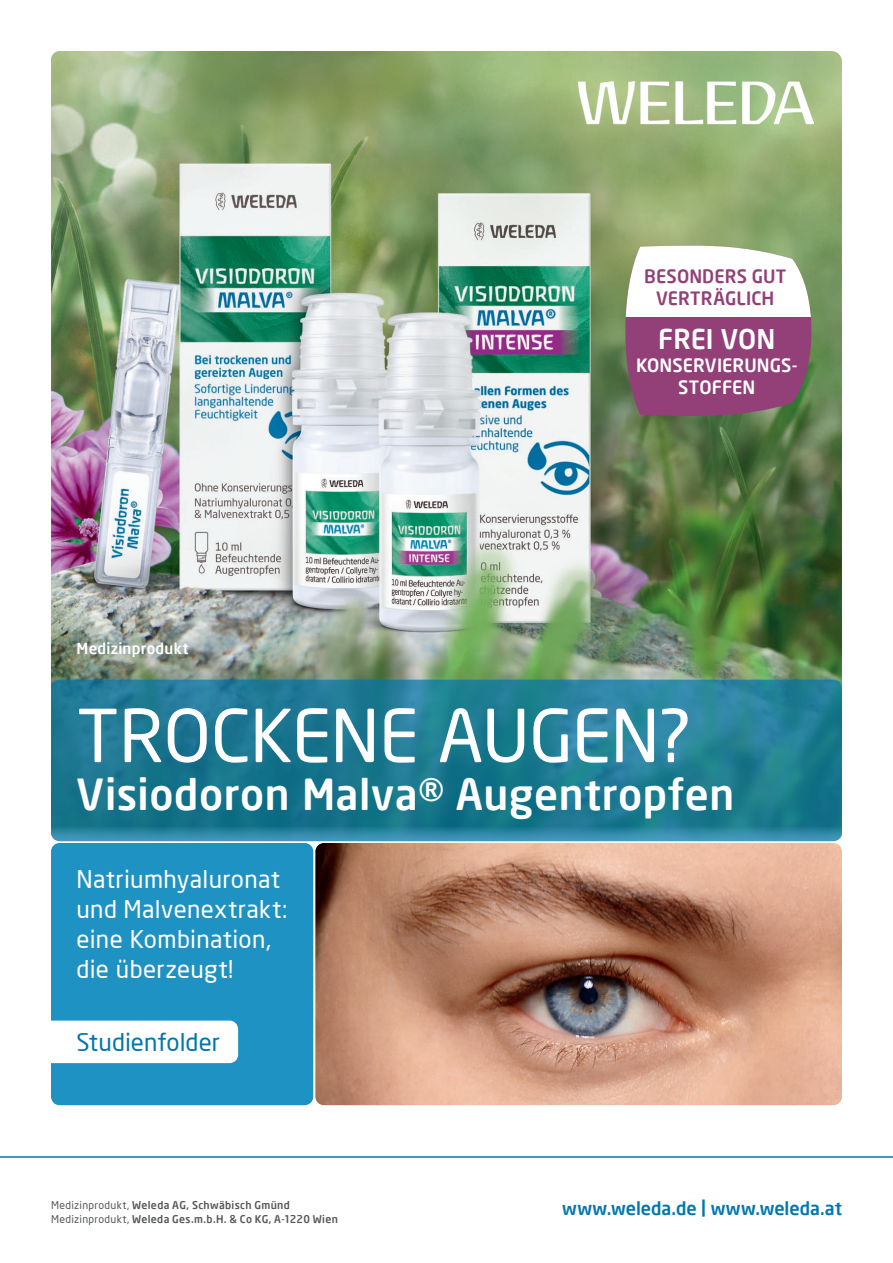
<style>
.page{position:relative;width:893px;height:1263px;background:#fff}
.page>*{position:absolute;margin:0;border:0;box-sizing:border-box;transform-origin:0 0}
.t1{font:500 72px "Neo Sans Weleda";letter-spacing:-.01em;color:#fff}
.t2{font:700 42px "Neo Sans Weleda";letter-spacing:.015em;color:#fff}
.t3{font:700 26.7px "Neo Sans Weleda";letter-spacing:-.005em;color:#fff}
.t4{font:500 24px/30px "Neo Sans Weleda";letter-spacing:.015em;color:#fff}
.t5{font:500 24px "Neo Sans Weleda";letter-spacing:.005em;color:#0077ae}
.t6{font:700 18px "Neo Sans Weleda";color:#0077ae}
.t7{font:700 18px/21.8px "Neo Sans Weleda";letter-spacing:.005em;color:#933f78;text-align:center}
.t8{font:700 18px/22.5px "Neo Sans Weleda";letter-spacing:.005em;color:#fff;text-align:center}
.t9{font:700 15px "Neo Sans Weleda";letter-spacing:.02em;color:#fff}
.t10{font:700 10.5px/13.5px "Neo Sans Weleda";letter-spacing:.03em;color:#57585a}
.s1{font-weight:500}
</style>
<div class="page">
<hr style="left:0;top:1156px;width:893px;height:2px;background:#0077ae">
<img style="left:51px;top:51px;width:262px;height:262px;border-radius:9px">
<svg style="left:315px;top:51px;width:263px;height:262px;background:#8fab7f"></svg>
<svg style="left:580px;top:51px;width:262px;height:262px"></svg>
<img style="left:51px;top:315px;width:262px;height:262px;border-radius:9px">
<img style="left:315px;top:315px;width:263px;height:262px;border-radius:9px">
<svg style="left:580px;top:315px;width:262px;height:262px;background:#6b6a58"></svg>
<img style="left:51px;top:579px;width:262px;height:262px;border-radius:9px">
<svg style="left:315px;top:579px;width:263px;height:262px;background:#4e9093"></svg>
<img style="left:580px;top:579px;width:262px;height:262px;border-radius:9px">
<svg style="left:51px;top:843px;width:262px;height:262px;background:#379ec9"></svg>
<svg style="left:315px;top:843px;width:263px;height:262px;background:#b8876f"></svg>
<svg style="left:580px;top:843px;width:262px;height:262px;background:#c5937c"></svg>
<h3 class="t7" style="left:644px;top:266px;width:144px">BESONDERS GUT<br>VERTRÄGLICH</h3>
<h3 class="t9" style="left:77px;top:639px;width:114px">Medizinprodukt</h3>
<h3 class="t3" style="left:658px;top:322px;width:119px">FREI VON</h3>
<h3 class="t8" style="left:636px;top:353px;width:163px">KONSERVIERUNGS-<br>STOFFEN</h3>
<h1 class="t1" style="left:77px;top:691px;width:617px">TROCKENE AUGEN?</h1>
<h2 class="t2" style="left:77px;top:768px;width:659px">Visiodoron Malva® Augentropfen</h2>
<h3 class="t4" style="left:77px;top:864px;width:212px">Natriumhyaluronat und Malvenextrakt: eine Kombination, die überzeugt!</h3>
<h3 class="t5" style="left:77px;top:1027px;width:145px">Studienfolder</h3>
<p class="t10" style="left:51px;top:1199px;width:288px"><span class="s1">Medizinprodukt,</span> Weleda AG, Schwäbisch Gmünd<br><span class="s1">Medizinprodukt,</span> Weleda Ges.m.b.H. &amp; Co KG, A-1220 Wien</p>
<h3 class="t6" style="left:562px;top:1197px;width:281px">www.weleda.de | www.weleda.at</h3>
</div>
